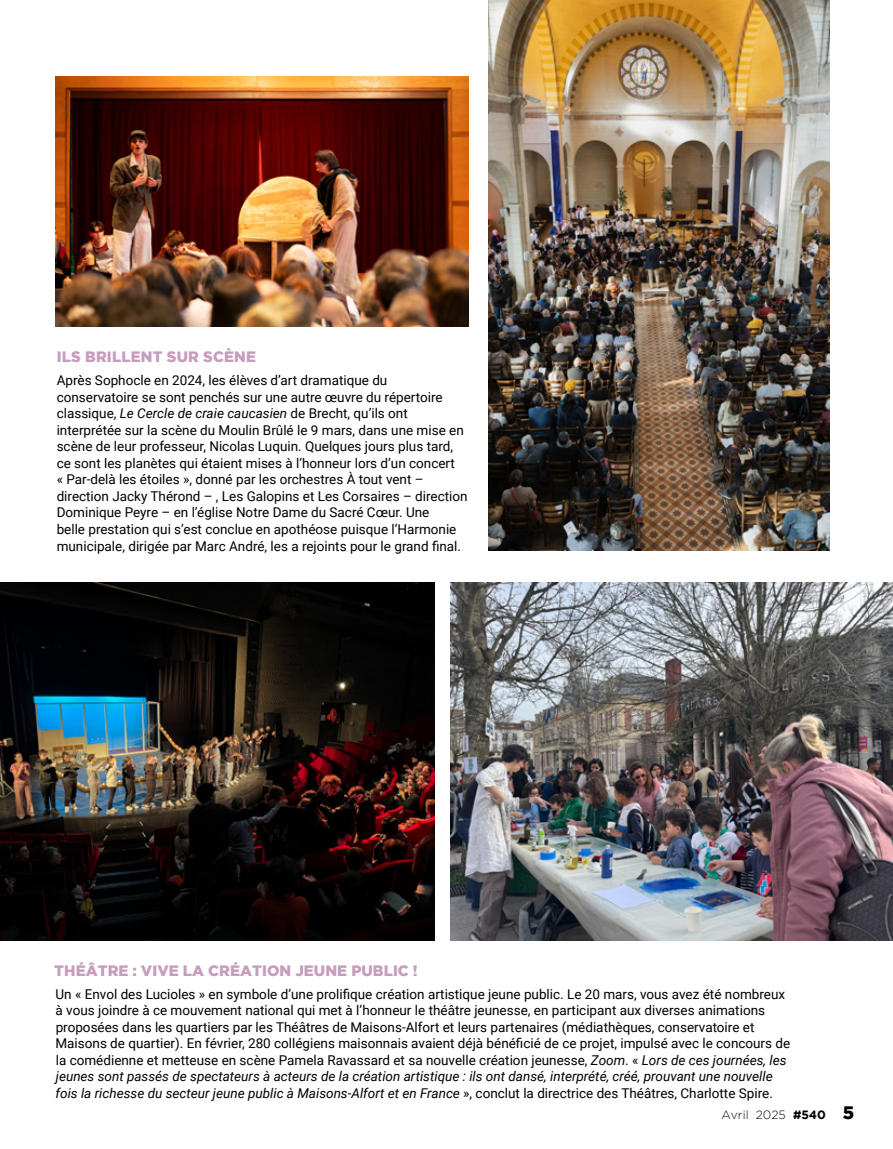
<style>
.page{position:relative;width:893px;height:1149px;background:#fff}
.page>*{position:absolute;margin:0;border:0;box-sizing:border-box;transform-origin:0 0}
.t1{font:900 18px "Gotham";color:#000}
.TXT_COURANT{font:900 15px "Gotham";letter-spacing:.005em;color:#c69cbf}
.BODY_TXT{font:13.5px/16.5px "Roboto";color:#000}
.t2{font:300 12px "Gotham";color:#000}
.s1{font-style:italic}
.s2{font-weight:700}
</style>
<div class="page">
<img style="left:55px;top:77px;width:414px;height:249px">
<img style="left:489px;top:0;width:340px;height:550px">
<img style="left:0;top:582px;width:434px;height:358px">
<img style="left:451px;top:582px;width:442px;height:358px">
<p class="TXT_COURANT" style="left:57px;top:348px;width:201px">ILS BRILLENT SUR SCÈNE</p>
<p class="BODY_TXT" style="left:57px;top:372px;width:412px">Après Sophocle en 2024, les élèves d’art dramatique du conservatoire se sont penchés sur une autre œuvre du répertoire classique, <span class="s1">Le Cercle de craie caucasien</span> de Brecht, qu’ils ont interprétée sur la scène du Moulin Brûlé le 9 mars, dans une mise en scène de leur professeur, Nicolas Luquin. Quelques jours plus tard, ce sont les planètes qui étaient mises à l’honneur lors d’un concert<br>« Par-delà les étoiles », donné par les orchestres À tout vent – direction Jacky Thérond – , Les Galopins et Les Corsaires – direction Dominique Peyre – en l’église Notre Dame du Sacré Cœur. Une<br>belle prestation qui s’est conclue en apothéose puisque l’Harmonie municipale, dirigée par Marc André, les a rejoints pour le grand final.</p>
<p class="TXT_COURANT" style="left:54px;top:961px;width:365px">THÉÂTRE : VIVE LA CRÉATION JEUNE PUBLIC !</p>
<p class="BODY_TXT" style="left:56px;top:984px;width:736px">Un « Envol des Lucioles » en symbole d’une prolifique création artistique jeune public. Le 20 mars, vous avez été nombreux à vous joindre à ce mouvement national qui met à l’honneur le théâtre jeunesse, en participant aux diverses animations proposées dans les quartiers par les Théâtres de Maisons-Alfort et leurs partenaires (médiathèques, conservatoire et Maisons de quartier). En février, 280 collégiens maisonnais avaient déjà bénéficié de ce projet, impulsé avec le concours de la comédienne et metteuse en scène Pamela Ravassard et sa nouvelle création jeunesse, <span class="s1">Zoom</span>. « <span class="s1">Lors de ces journées, les jeunes sont passés de spectateurs à acteurs de la création artistique : ils ont dansé, interprété, créé, prouvant une nouvelle fois la richesse du secteur jeune public à Maisons-Alfort et en France</span> », conclut la directrice des Théâtres, Charlotte Spire.</p>
<p class="t2" style="left:721px;top:1107px;width:106px">Avril 2025 <span class="s2">#540</span></p>
<p class="t1" style="left:843px;top:1101px;width:13px">5</p>
</div>
